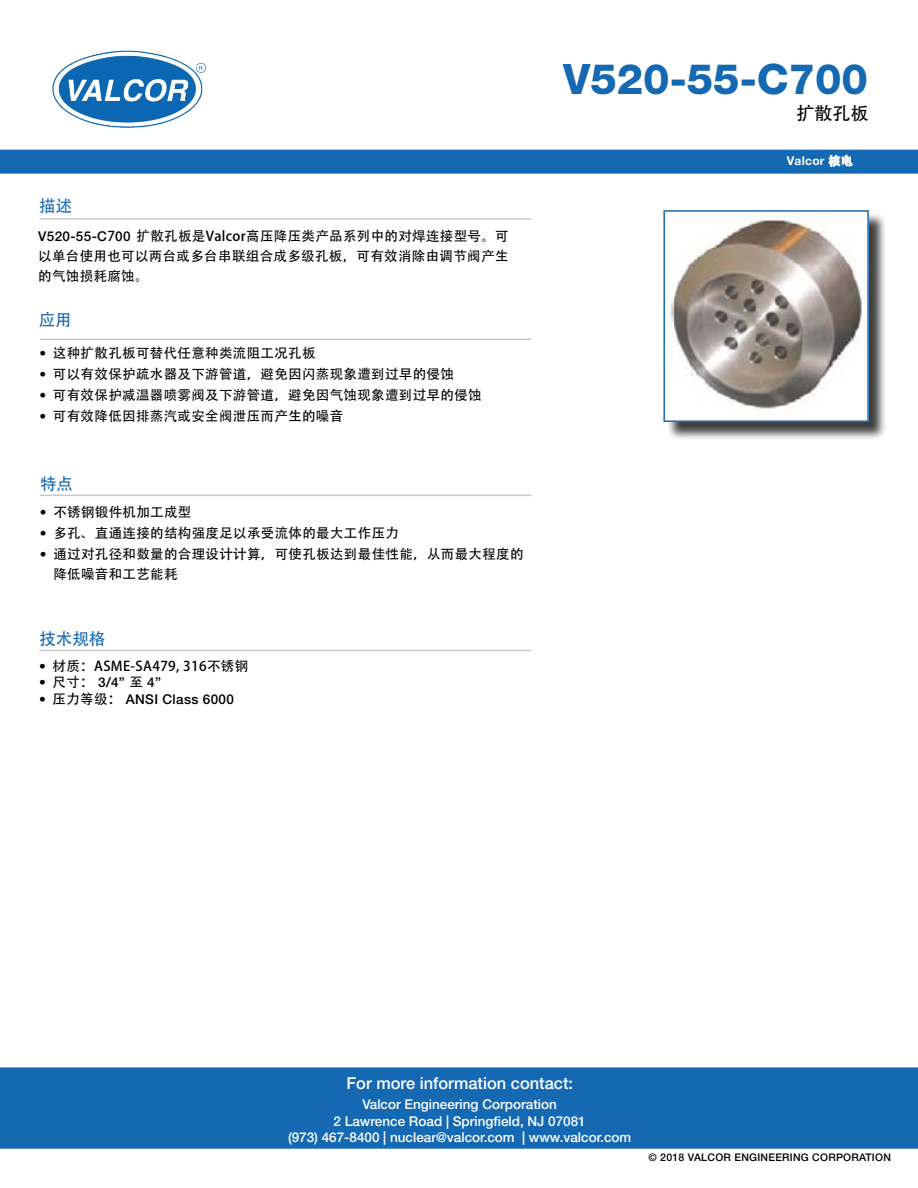
<style>
.page{position:relative;width:918px;height:1188px;background:#fff}
.page>*{position:absolute;margin:0;border:0;box-sizing:border-box;transform-origin:0 0}
.t1{font:800 42px "Helvetica Neue LT Std";color:#1568b2}
.t2{font:18px "Adobe Heiti Std";color:#000}
.t3{font:500 16.5px "Helvetica Neue LT Std";color:#fff}
.t4{font:16.5px "Adobe Heiti Std";color:#1568b2}
.t5{font:13.5px/20.2px "Adobe Heiti Std";letter-spacing:.025em;color:#000;text-align:justify}
.t6{font:500 13.5px/16.2px "Helvetica Neue LT Std";color:#fff;text-align:center}
.t7{font:500 13.5px "Helvetica Neue LT Std";letter-spacing:.025em;color:#000}
.t8{font:700 12px "Helvetica Neue LT Std";letter-spacing:.025em;color:#fff}
.t9{font:500 10.5px "Helvetica Neue LT Std";letter-spacing:.025em;color:#000}
.s1{font-family:"Helvetica Neue LT Std";font-weight:500}
.s2{font-family:"Adobe Heiti Std";font-weight:400}
</style>
<div class="page">
<div style="left:0;top:1067px;width:918px;height:82px;background:#1568b2"></div>
<svg style="left:0;top:149px;width:918px;height:25px;background:#1e6eb5"></svg>
<img style="left:52px;top:50px;width:154px;height:78px">
<hr style="left:40px;top:218px;width:491px;height:2px;background:#c7c8ca">
<hr style="left:40px;top:495px;width:491px;height:1px;background:#c7c8ca">
<hr style="left:40px;top:338px;width:491px;height:2px;background:#c7c8ca">
<hr style="left:39px;top:650px;width:492px;height:1px;background:#c7c8ca">
<div style="left:666px;top:212px;width:222px;height:228px;background:#000;opacity:.75"></div>
<img style="left:666px;top:213px;width:200px;height:206px">
<div style="left:663px;top:210px;width:206px;height:212px;border:2px solid #1568b2"></div>
<h1 class="t1" style="left:563px;top:54px;width:306px">V520-55-C700</h1>
<p class="t4" style="left:39px;top:196px;width:5px">CRIPTION</p>
<p class="t5" style="left:38px;top:226px;width:472px"><span class="s1">V520-55-C</span>7<span class="s1">00</span> 扩散孔板是Valcor高压降压类产品系列中的对焊连接型号。可以单台使用也可以两台或多台串联组合成多级孔板，可有效消除由调节阀产生的气蚀损耗腐蚀。</p>
<p class="t4" style="left:39px;top:311px;width:34px">应用</p>
<p class="t5" style="left:39px;top:343px;width:278px"><span class="s1">•</span> 这种扩散孔板可替代任意种类流阻工况孔板</p>
<p class="t5" style="left:39px;top:364px;width:416px"><span class="s1">•</span> 可以有效保护疏水器及下游管道，避免因闪蒸现象遭到过早的侵蚀</p>
<p class="t5" style="left:39px;top:385px;width:444px"><span class="s1">•</span> 可有效保护减温器喷雾阀及下游管道，避免因气蚀现象遭到过早的侵蚀</p>
<p class="t5" style="left:39px;top:406px;width:305px"><span class="s1">•</span> 可有效降低因排蒸汽或安全阀泄压而产生的噪音</p>
<p class="t4" style="left:40px;top:474px;width:17px">es</p>
<p class="t5" style="left:40px;top:502px;width:153px"><span class="s1">•</span> 不锈钢锻件机加工成型</p>
<p class="t5" style="left:40px;top:523px;width:361px"><span class="s1">•</span> 多孔、直通连接的结构强度足以承受流体的最大工作压力</p>
<p class="t5" style="left:53px;top:544px;width:472px;text-indent:-14px"><span class="s1">•</span> 通过对孔径和数量的合理设计计算，可使孔板达到最佳性能，从而最大程度的降低噪音和工艺能耗</p>
<p class="t4" style="left:39px;top:629px;width:11px">ICATION</p>
<p class="t5" style="left:39px;top:656px;width:211px"><span class="s1">•</span> 材质：ASME-SA479, 316不锈钢</p>
<p class="t7" style="left:39px;top:675px;width:124px">• <span class="s2">尺寸：</span> 3/4” <span class="s2">至</span> 4”</p>
<p class="t7" style="left:39px;top:691px;width:196px">• <span class="s2">压力等级：</span> ANSI Class 6000</p>
<h2 class="t2" style="left:796px;top:102px;width:73px">扩散孔板</h2>
<p class="t8" style="left:787px;top:154px;width:67px">Valcor <span class="s2">核电</span></p>
<p class="t3" style="left:346px;top:1074px;width:228px">For more information contact:</p>
<p class="t6" style="left:288px;top:1096px;width:345px">Valcor Engineering Corporation<br>2 Lawrence Road | Springfield, NJ 07081<br>(973) 467-8400 | nuclear@valcor.com | www.valcor.com</p>
<p class="t9" style="left:648px;top:1151px;width:244px">© 2018 Valcor Engineering Corporation</p>
</div>
